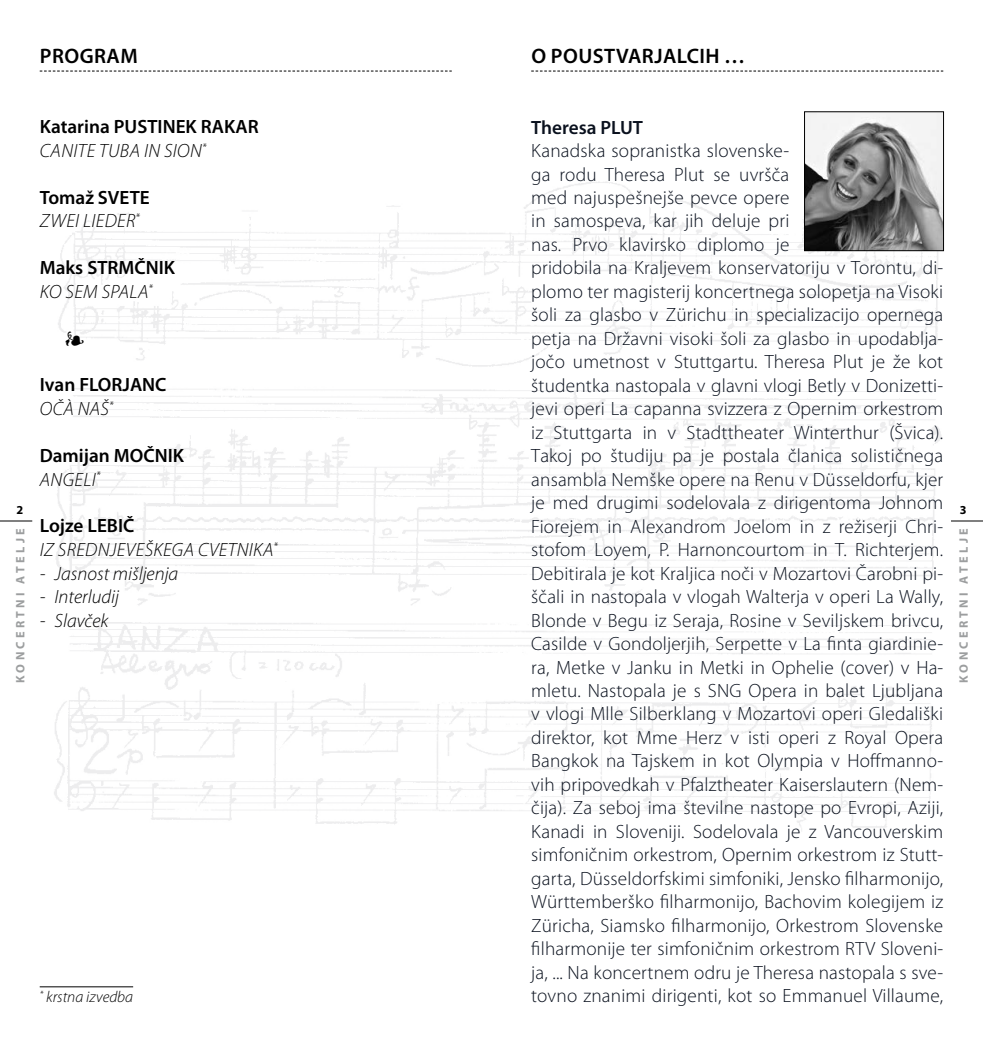
<style>
.page{position:relative;width:983px;height:1042px;background:#fff}
.page>*{position:absolute;margin:0;border:0;box-sizing:border-box;transform-origin:0 0}
.Naslov-01{font:600 21px "Myriad Pro";letter-spacing:.02em;color:#000}
.body-prvi{font:300 19.25px/23.4px "Myriad Pro";letter-spacing:.01em;color:#0a111e}
.body-01{font:600 19.25px "Myriad Pro";color:#000}
.body-01-2{font:italic 300 19.25px "Myriad Pro";letter-spacing:.02em;color:#000}
.body-01-3{font:italic 300 19.25px "Myriad Pro";color:#000}
.body-prvi-2{font:600 19.25px "Myriad Pro";color:#0a111e}
.body-01-4{font:condensed 19.25px "Minion Pro";color:#000}
.body-prvi-3{font:italic 300 15.75px "Myriad Pro";color:#000}
.t1{font:700 12.25px "Myriad Pro";letter-spacing:.27em;color:#9c9e9f}
.master-paginacija{font:700 12.25px "Myriad Pro";color:#000}
</style>
<div class="page">
<hr style="left:0;top:521px;width:32px;height:1px;background:#000">
<hr style="left:950px;top:521px;width:32px;height:1px;background:#000">
<img style="left:54px;top:174px;width:891px;height:657px">
<hr style="left:40px;top:986px;width:93px;height:1px;background:#000">
<svg style="left:40px;top:71px;width:411px;height:1px"></svg>
<svg style="left:531px;top:71px;width:412px;height:1px"></svg>
<img style="left:806px;top:113px;width:135px;height:136px">
<div style="left:804px;top:111px;width:139px;height:140px;border:1px solid #000"></div>
<p class="Naslov-01" style="left:40px;top:44px;width:99px">PROGRAM</p>
<p class="Naslov-01" style="left:531px;top:44px;width:215px">O POUSTVARJALCIH …</p>
<p class="body-prvi-2" style="left:531px;top:116px;width:113px">Theresa PLUT</p>
<p class="body-prvi" style="left:531px;top:139px;width:413px">Kanadska sopranistka slovenske-<br>ga rodu Theresa Plut se uvršča<br>med najuspešnejše pevce opere<br>in samospeva, kar jih deluje pri<br>nas. Prvo klavirsko diplomo je<br>pridobila na Kraljevem konservatoriju v Torontu, di&shy;plomo ter magisterij koncertnega solopetja na Visoki šoli za glasbo v Zürichu in specializacijo opernega petja na Državni visoki šoli za glasbo in upodablja&shy;jočo umetnost v Stuttgartu. Theresa Plut je že kot študentka nastopala v glavni vlogi Betly v Donizetti&shy;jevi operi La capanna svizzera z Opernim orkestrom iz Stuttgarta in v Stadttheater Winterthur (Švica).<br>Takoj po študiju pa je postala članica solističnega ansambla Nemške opere na Renu v Düsseldorfu, kjer je med drugimi sodelovala z dirigentoma Johnom Fiorejem in Alexandrom Joelom in z režiserji Chri&shy;stofom Loyem, P. Harnoncourtom in T. Richterjem.<br>Debitirala je kot Kraljica noči v Mozartovi Čarobni pi&shy;ščali in nastopala v vlogah Walterja v operi La Wally, Blonde v Begu iz Seraja, Rosine v Seviljskem brivcu, Casilde v Gondoljerjih, Serpette v La finta giardinie&shy;ra, Metke v Janku in Metki in Ophelie (cover) v Ha&shy;mletu. Nastopala je s SNG Opera in balet Ljubljana v vlogi Mlle Silberklang v Mozartovi operi Gledališki direktor, kot Mme Herz v isti operi z Royal Opera Bangkok na Tajskem in kot Olympia v Hoffmanno&shy;vih pripovedkah v Pfalztheater Kaiserslautern (Nem&shy;čija). Za seboj ima številne nastope po Evropi, Aziji, Kanadi in Sloveniji. Sodelovala je z Vancouverskim simfoničnim orkestrom, Opernim orkestrom iz Stutt&shy;garta, Düsseldorfskimi simfoniki, Jensko filharmonijo, Württemberško filharmonijo, Bachovim kolegijem iz Züricha, Siamsko filharmonijo, Orkestrom Slovenske filharmonije ter simfoničnim orkestrom RTV Sloveni&shy;ja, ... Na koncertnem odru je Theresa nastopala s sve&shy;tovno znanimi dirigenti, kot so Emmanuel Villaume,</p>
<p class="body-01" style="left:40px;top:116px;width:220px">Katarina PUSTINEK RAKAR</p>
<p class="body-01-2" style="left:40px;top:140px;width:168px">CANITE TUBA IN SION<sup>*</sup></p>
<p class="body-01" style="left:40px;top:186px;width:111px">Tomaž SVETE</p>
<p class="body-01-2" style="left:40px;top:211px;width:101px">ZWEI LIEDER<sup>*</sup></p>
<p class="body-01" style="left:40px;top:257px;width:137px">Maks STRMČNIK</p>
<p class="body-01-2" style="left:40px;top:281px;width:114px">KO SEM SPALA<sup>*</sup></p>
<p class="body-01-4" style="left:64px;top:327px;width:22px">•</p>
<p class="body-01" style="left:40px;top:374px;width:128px">Ivan FLORJANC</p>
<p class="body-01-2" style="left:40px;top:399px;width:75px">OČÀ NAŠ<sup>*</sup></p>
<p class="body-01" style="left:40px;top:445px;width:146px">Damijan MOČNIK</p>
<p class="body-01-2" style="left:40px;top:469px;width:62px">ANGELI<sup>*</sup></p>
<p class="body-01" style="left:40px;top:515px;width:96px">Lojze LEBIČ</p>
<p class="body-01-2" style="left:40px;top:539px;width:239px">IZ SREDNJEVEŠKEGA CVETNIKA<sup>*</sup></p>
<p class="body-01-3" style="left:40px;top:563px;width:140px">- Jasnost mišljenja</p>
<p class="body-01-3" style="left:40px;top:586px;width:81px">- Interludij</p>
<p class="body-01-3" style="left:40px;top:610px;width:70px">- Slavček</p>
<p class="master-paginacija" style="left:16px;top:502px;width:8px">2</p>
<p class="master-paginacija" style="left:959px;top:502px;width:8px">3</p>
<p class="t1" style="left:13px;top:683px;width:156px;rotate:-90deg">KONCERTNI ATELJE</p>
<p class="t1" style="left:956px;top:683px;width:156px;rotate:-90deg">KONCERTNI ATELJE</p>
<p class="body-prvi-3" style="left:40px;top:988px;width:95px"><sup>*</sup> krstna izvedba</p>
</div>
